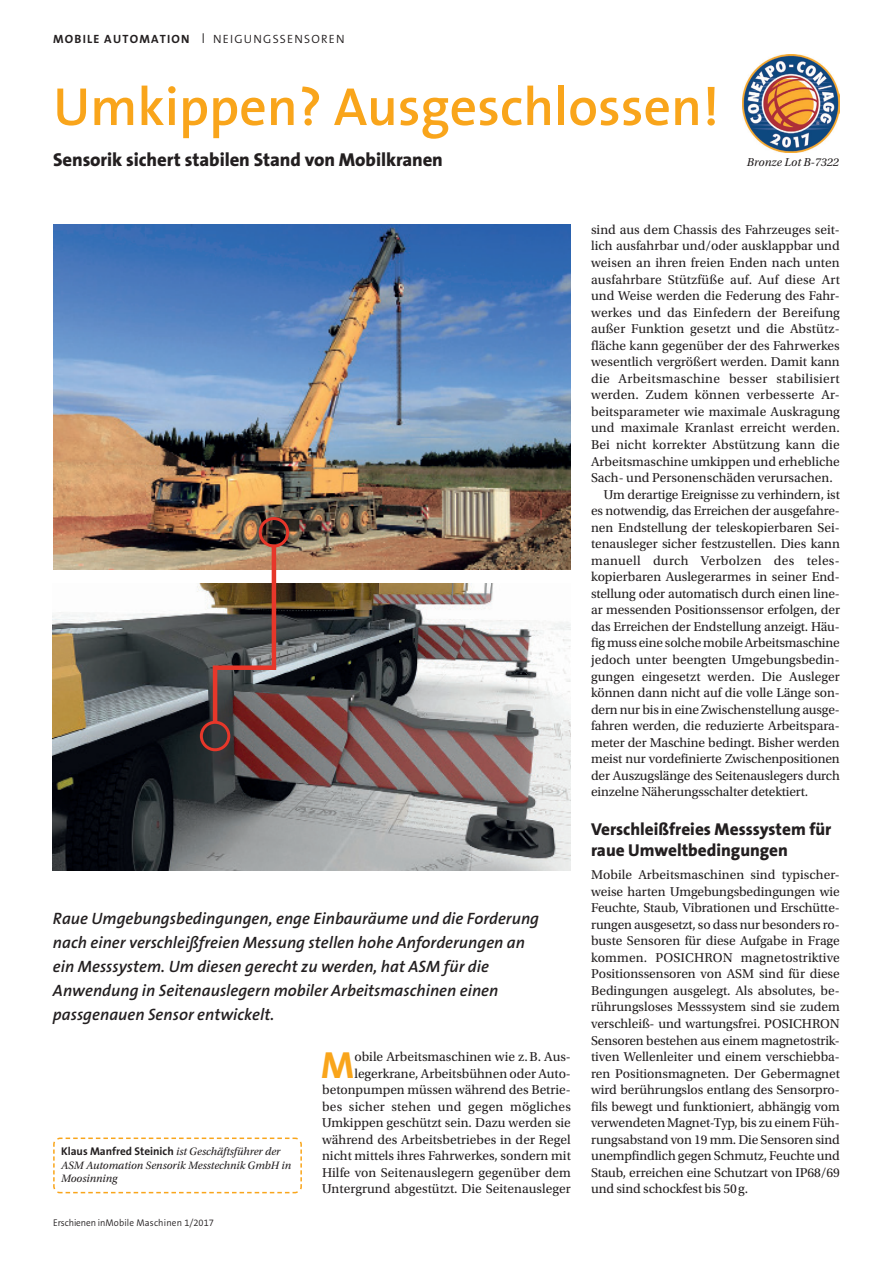
<style>
.page{position:relative;width:893px;height:1263px;background:#fff}
.page>*{position:absolute;margin:0;border:0;box-sizing:border-box;transform-origin:0 0}
.Headline_1_zeilig{font:600 54px "The Sans B6";color:#f9a51b}
.Grundschrift_9_pt{font:700 37.95px "The Sans B7";color:#f9a51b}
.Subhead{font:800 18.75px "The Sans B8";letter-spacing:-.005em;color:#231f20}
.Zwischentitel_2_zeil{font:800 17.25px/21px "The Sans B8";color:#231f20}
.Vorspann{font:italic 600 16.5px/24px "The Sans B6";color:#231f20}
.Grundschrift_9_pt-2{font:13.5px/16.5px "Utopia Std";color:#231f20;text-align:justify}
.Grundschrift_9_pt_Ei{font:13.5px/16.5px "Utopia Std";letter-spacing:-.01em;color:#231f20;text-align:justify}
.Rubrizierungsebene{font:700 12px "The Sans B7";letter-spacing:.1em;color:#231f20}
.t1{font:italic 12px "Utopia Std";color:#231f20}
.Autoren_Hinweis{font:italic 11.25px/13.5px "Utopia Std";color:#231f20}
.t2{font:300 9.75px "The Sans B4";color:#231f20;scale:.95 1}
.s1{font-family:"The Sans B4";font-weight:300;font-size:14.4px}
.s2{font-family:"The Sans B4";font-weight:300}
.s3{font-family:"The Sans B7";font-weight:700;font-style:normal}
</style>
<div class="page">
<svg style="left:53px;top:1137px;width:249px;height:57px"></svg>
<img style="left:54px;top:225px;width:517px;height:344px">
<img style="left:53px;top:583px;width:518px;height:288px">
<div style="left:200px;top:721px;width:30px;height:30px;border:3px solid #e7372a;border-radius:50%"></div>
<div style="left:259px;top:517px;width:30px;height:30px;border:3px solid #e7372a;border-radius:50%"></div>
<hr style="left:272px;top:545px;width:4px;height:123px;background:#e7372a">
<div style="left:213px;top:665px;width:63px;height:5px;background:#e7372a"></div>
<hr style="left:213px;top:666px;width:4px;height:56px;background:#e7372a">
<img style="left:742px;top:55px;width:98px;height:98px">
<p class="Rubrizierungsebene" style="left:53px;top:32px;width:293px">MOBILE AUTOMATION <span class="s1">I</span> <span class="s2">NEIGUNGSSENSOREN</span></p>
<p class="Headline_1_zeilig" style="left:53px;top:78px;width:668px">Umkippen? Ausgeschlossen!</p>
<p class="Subhead" style="left:53px;top:149px;width:391px">Sensorik sichert stabilen Stand von Mobilkranen</p>
<p class="t1" style="left:747px;top:155px;width:94px">Bronze Lot B-7322</p>
<p class="Vorspann" style="left:53px;top:907px;width:488px">Raue Umgebungsbedingungen, enge Einbauräume und die Forderung nach einer verschleißfreien Messung stellen hohe Anforderungen an ein Messsystem. Um diesen gerecht zu werden, hat ASM für die Anwendung in Seitenauslegern mobiler Arbeitsmaschinen einen passgenauen Sensor entwickelt.</p>
<p class="Grundschrift_9_pt" style="left:321px;top:1044px;width:35px">M</p>
<p class="Grundschrift_9_pt-2" style="left:322px;top:1049px;width:250px;text-align:right">obile Arbeitsmaschinen wie z.B. Aus&shy;legerkrane, Arbeitsbühnen oder Auto&shy;betonpumpen müssen während des Betrie&shy;bes sicher stehen und gegen mögliches Umkippen geschützt sein. Dazu werden sie während des Arbeitsbetriebes in der Regel nicht mittels ihres Fahrwerkes, sondern mit Hilfe von Seitenauslegern gegenüber dem Untergrund abgestützt. Die Seitenausleger</p>
<p class="Autoren_Hinweis" style="left:61px;top:1145px;width:232px"><span class="s3">Klaus Manfred Steinich</span> ist Geschäftsführer der<br>ASM Automation Sensorik Messtechnik GmbH in<br>Moosinning</p>
<p class="t2" style="left:53px;top:1218px;width:171px">Erschienen inMobile Maschinen 1/2017</p>
<p class="Grundschrift_9_pt-2" style="left:591px;top:222px;width:250px">sind aus dem Chassis des Fahrzeuges seit&shy;lich ausfahrbar und/oder ausklappbar und weisen an ihren freien Enden nach unten ausfahrbare Stützfüße auf. Auf diese Art und Weise werden die Federung des Fahr&shy;werkes und das Einfedern der Bereifung außer Funktion gesetzt und die Abstütz&shy;fläche kann gegenüber der des Fahrwerkes wesentlich vergrößert werden. Damit kann die Arbeitsmaschine besser stabilisiert werden. Zudem können verbesserte Ar&shy;beitsparameter wie maximale Auskragung und maximale Kranlast erreicht werden.<br>Bei nicht korrekter Abstützung kann die Arbeitsmaschine umkippen und erhebliche Sach- und Personenschäden verursachen.</p>
<p class="Grundschrift_9_pt_Ei" style="left:591px;top:486px;width:250px;text-indent:13px">Um derartige Ereignisse zu verhindern, ist es notwendig, das Erreichen der ausgefahre&shy;nen Endstellung der teleskopierbaren Sei&shy;tenausleger sicher festzustellen. Dies kann manuell durch Verbolzen des teles&shy;kopierbaren Auslegerarmes in seiner End&shy;stellung oder automatisch durch einen line&shy;ar messenden Positionssensor erfolgen, der das Erreichen der Endstellung anzeigt. Häu&shy;fig muss eine solche mobile Arbeitsmaschine jedoch unter beengten Umgebungsbedin&shy;gungen eingesetzt werden. Die Ausleger können dann nicht auf die volle Länge son&shy;dern nur bis in eine Zwischenstellung ausge&shy;fahren werden, die reduzierte Arbeitspara&shy;meter der Maschine bedingt. Bisher werden meist nur vordefinierte Zwischenpositionen der Auszugslänge des Seitenauslegers durch einzelne Näherungsschalter detektiert.</p>
<p class="Zwischentitel_2_zeil" style="left:591px;top:819px;width:242px">Verschleißfreies Messsystem für raue Umweltbedingungen</p>
<p class="Grundschrift_9_pt-2" style="left:591px;top:867px;width:250px">Mobile Arbeitsmaschinen sind typischer&shy;weise harten Umgebungsbedingungen wie Feuchte, Staub, Vibrationen und Erschütte&shy;rungen ausgesetzt, so dass nur besonders ro&shy;buste Sensoren für diese Aufgabe in Frage kommen. POSICHRON magnetostriktive Positionssensoren von ASM sind für diese Bedingungen ausgelegt. Als absolutes, be&shy;rührungsloses Messsystem sind sie zudem verschleiß- und wartungsfrei. POSICHRON Sensoren bestehen aus einem magnetostrik&shy;tiven Wellenleiter und einem verschiebba&shy;ren Positionsmagneten. Der Gebermagnet wird berührungslos entlang des Sensorpro&shy;fils bewegt und funktioniert, abhängig vom verwendeten Magnet-Typ, bis zu einem Füh&shy;rungsabstand von 19 mm. Die Sensoren sind unempfindlich gegen Schmutz, Feuchte und Staub, erreichen eine Schutzart von IP68/69 und sind schockfest bis 50g.</p>
</div>
